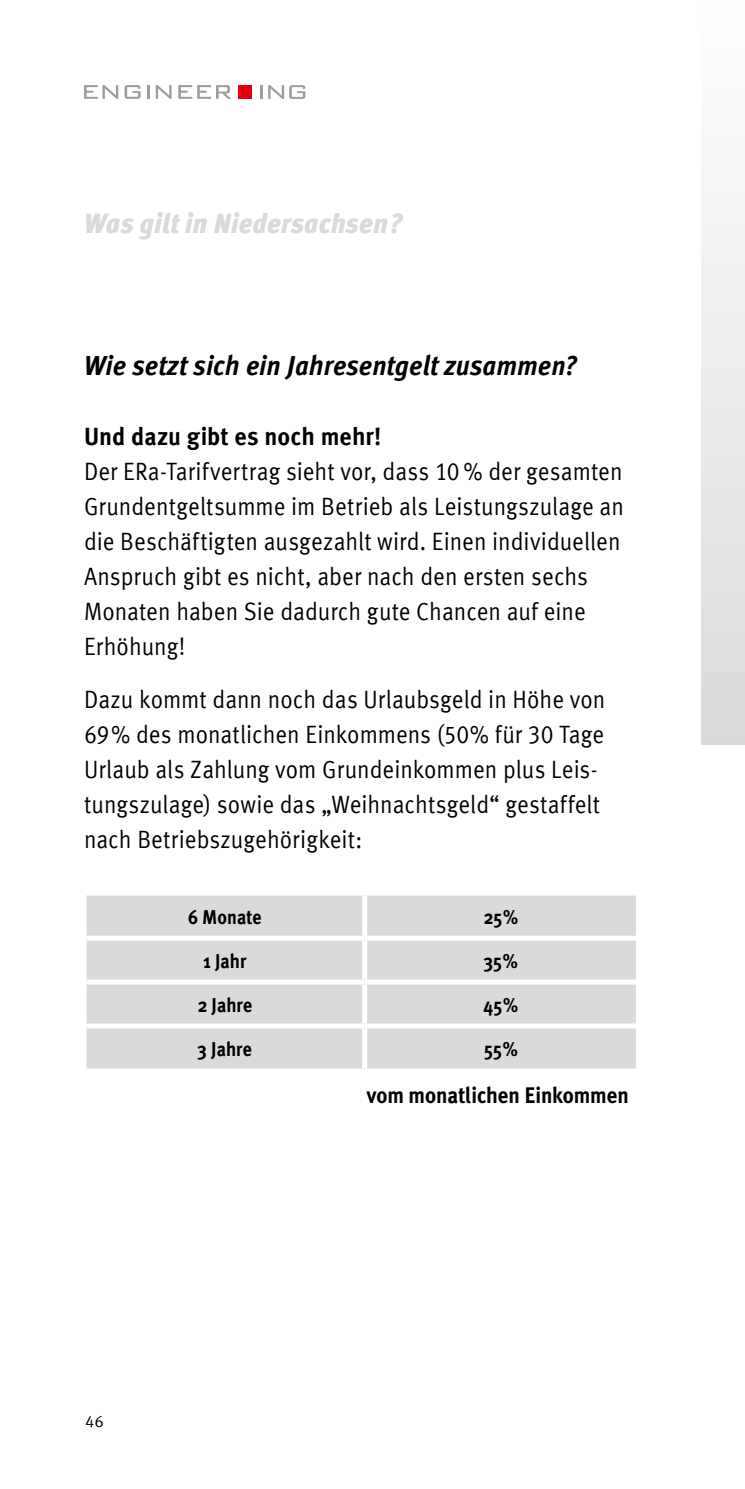
<style>
.page{position:relative;width:745px;height:1489px;background:#fff}
.page>*{position:absolute;margin:0;border:0;box-sizing:border-box;transform-origin:0 0}
.t1{font:italic 700 27.5px "Meta Offc";color:#000;scale:.94 1}
.t2{font:italic 900 27.5px "Meta Offc";letter-spacing:.005em;color:#dadada;scale:.95 1}
.t3{font:25px/35px "Meta Offc Norm";color:#000;scale:.9 1}
.t4{font:700 25px "Meta Offc";color:#000;scale:.94 1}
.t5{font:700 22.5px "Meta Plus";letter-spacing:-.005em;color:#000;scale:.93 1}
.t6{font:700 20px "Meta Plus";letter-spacing:.005em;color:#000;scale:.9 1}
.t7{font:16.25px "Meta Offc Norm";color:#000}
</style>
<div class="page">
<div style="left:700px;top:0;width:44px;height:744px;background:linear-gradient(to bottom,#fff,#dadada)"></div>
<svg style="left:84px;top:85px;width:34px;height:14px"></svg>
<svg style="left:124px;top:85px;width:16px;height:14px"></svg>
<svg style="left:156px;top:85px;width:15px;height:14px"></svg>
<svg style="left:178px;top:85px;width:53px;height:14px"></svg>
<div style="left:238px;top:85px;width:14px;height:14px;background:#e3000f"></div>
<svg style="left:268px;top:85px;width:37px;height:14px"></svg>
<svg style="left:147px;top:85px;width:2px;height:14px"></svg>
<svg style="left:260px;top:85px;width:2px;height:14px"></svg>
<div style="left:86px;top:895px;width:549px;height:173px;background:#dadada"></div>
<div style="left:362px;top:895px;width:5px;height:40px;background:#fff"></div>
<div style="left:86px;top:935px;width:278px;height:5px;background:#fff"></div>
<div style="left:364px;top:935px;width:271px;height:5px;background:#fff"></div>
<div style="left:362px;top:940px;width:5px;height:39px;background:#fff"></div>
<div style="left:86px;top:979px;width:278px;height:5px;background:#fff"></div>
<div style="left:364px;top:979px;width:271px;height:5px;background:#fff"></div>
<div style="left:362px;top:984px;width:5px;height:39px;background:#fff"></div>
<div style="left:86px;top:1023px;width:278px;height:5px;background:#fff"></div>
<div style="left:364px;top:1023px;width:271px;height:5px;background:#fff"></div>
<div style="left:362px;top:1028px;width:5px;height:40px;background:#fff"></div>
<p class="t2" style="left:84px;top:207px;width:336px">Was gilt in Niedersachsen?</p>
<p class="t1" style="left:84px;top:349px;width:525px">Wie setzt sich ein Jahresentgelt zusammen?</p>
<p class="t4" style="left:84px;top:422px;width:317px">Und dazu gibt es noch mehr!</p>
<p class="t3" style="left:84px;top:455px;width:601px">Der ERa-Tarifvertrag sieht vor, dass 10 % der gesamten Grundentgeltsumme im Betrieb als Leistungszulage an die Beschäftigten ausgezahlt wird. Einen individuellen Anspruch gibt es nicht, aber nach den ersten sechs Monaten haben Sie dadurch gute Chancen auf eine Erhöhung!</p>
<p class="t3" style="left:84px;top:682px;width:580px">Dazu kommt dann noch das Urlaubsgeld in Höhe von 69 % des monatlichen Einkommens (50% für 30 Tage Urlaub als Zahlung vom Grundeinkommen plus Leis&shy;tungszulage) sowie das „Weihnachtsgeld“ gestaffelt nach Betriebszugehörigkeit:</p>
<p class="t6" style="left:188px;top:905px;width:83px">6 Monate</p>
<p class="t6" style="left:483px;top:905px;width:40px">25%</p>
<p class="t6" style="left:203px;top:949px;width:49px">1 Jahr</p>
<p class="t6" style="left:483px;top:949px;width:39px">35%</p>
<p class="t6" style="left:197px;top:993px;width:62px">2 Jahre</p>
<p class="t6" style="left:483px;top:993px;width:40px">45%</p>
<p class="t6" style="left:198px;top:1037px;width:61px">3 Jahre</p>
<p class="t6" style="left:484px;top:1037px;width:39px">55%</p>
<p class="t5" style="left:366px;top:1082px;width:283px">vom monatlichen Einkommen</p>
<p class="t7" style="left:85px;top:1411px;width:20px">46</p>
</div>
